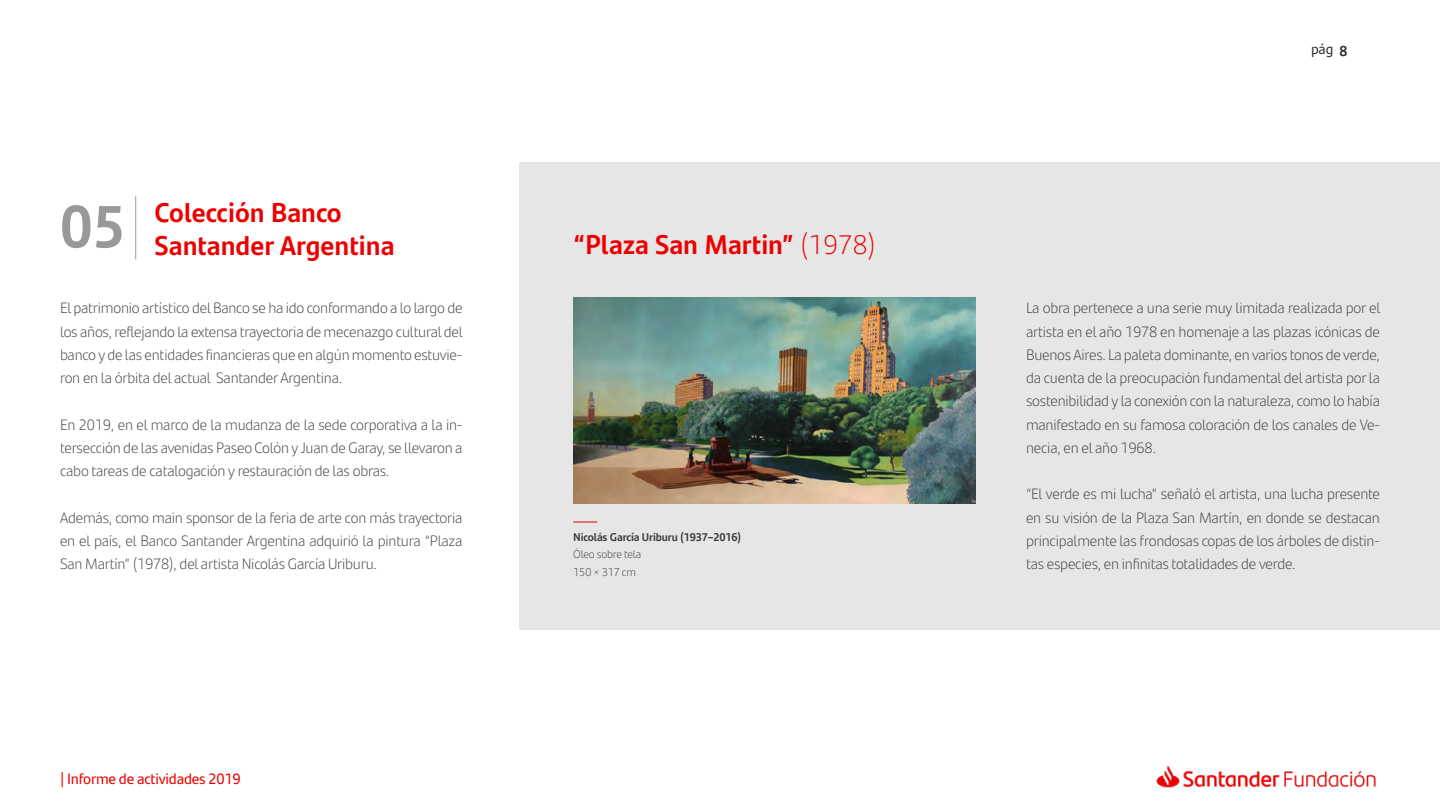
<style>
.page{position:relative;width:1440px;height:810px;background:#fff}
.page>*{position:absolute;margin:0;border:0;box-sizing:border-box;transform-origin:0 0}
.t1{font:700 27px/32.4px "Santander Text W05";color:#ec0000}
.t2{font:300 15px/23.2px "Santander Text W05";letter-spacing:-.015em;color:#3c3c3b;text-align:justify}
.t3{font:15px "Santander Text W05";letter-spacing:-.015em;color:#ec0000}
.t4{font:14.4px "Santander Text W05";color:#333}
.t5{font:700 11.25px "Santander Text W05";letter-spacing:-.015em;color:#3c3c3b}
.t6{font:300 11.25px/17.2px "Santander Text W05";letter-spacing:-.015em;color:#3c3c3b}
.s1{font-size:59.25px;color:#999}
.s2{font-weight:300}
.s3{font-weight:700}
</style>
<div class="page">
<img style="left:1156px;top:765px;width:220px;height:23px">
<div style="left:519px;top:162px;width:921px;height:468px;background:#e6e6e6"></div>
<hr style="left:135px;top:196px;width:1px;height:63px;background:#999">
<img style="left:573px;top:297px;width:403px;height:207px">
<svg style="left:573px;top:522px;width:24px;height:1px"></svg>
<h1 class="t1" style="left:155px;top:195px;width:241px;text-indent:-95px"><span class="s1">05</span> Colección Banco<br>Santander Argentina</h1>
<p class="t2" style="left:60px;top:296px;width:404px">El patrimonio artístico del Banco se ha ido conformando a lo largo de los años, reflejando la extensa trayectoria de mecenazgo cultural del banco y de las entidades financieras que en algún momento estuvie&shy;ron en la órbita del actual Santander Argentina.</p>
<p class="t2" style="left:60px;top:412px;width:404px">En 2019, en el marco de la mudanza de la sede corporativa a la in&shy;tersección de las avenidas Paseo Colón y Juan de Garay, se llevaron a cabo tareas de catalogación y restauración de las obras.</p>
<p class="t2" style="left:60px;top:505px;width:404px">Además, como main sponsor de la feria de arte con más trayectoria en el país, el Banco Santander Argentina adquirió la pintura “Plaza San Martín” (1978), del artista Nicolás García Uriburu.</p>
<p class="t3" style="left:60px;top:767px;width:182px">| Informe de actividades 2019</p>
<h1 class="t1" style="left:573px;top:227px;width:304px">“Plaza San Martin” <span class="s2">(1978)</span></h1>
<p class="t5" style="left:573px;top:528px;width:170px">Nicolás García Uriburu (1937–2016)</p>
<p class="t6" style="left:573px;top:545px;width:70px">Óleo sobre tela<br>150 × 317 cm</p>
<p class="t4" style="left:1311px;top:38px;width:38px">pág <span class="s3">8</span></p>
<p class="t2" style="left:1026px;top:296px;width:356px">La obra pertenece a una serie muy limitada realizada por el artista en el año 1978 en homenaje a las plazas icónicas de Buenos Aires. La paleta dominante, en varios tonos de verde, da cuenta de la preocupación fundamental del artista por la sostenibilidad y la conexión con la naturaleza, como lo había manifestado en su famosa coloración de los canales de Ve&shy;necia, en el año 1968.</p>
<p class="t2" style="left:1026px;top:482px;width:356px">“El verde es mi lucha” señaló el artista, una lucha presente en su visión de la Plaza San Martín, en donde se destacan principalmente las frondosas copas de los árboles de distin&shy;tas especies, en infinitas totalidades de verde.</p>
</div>
